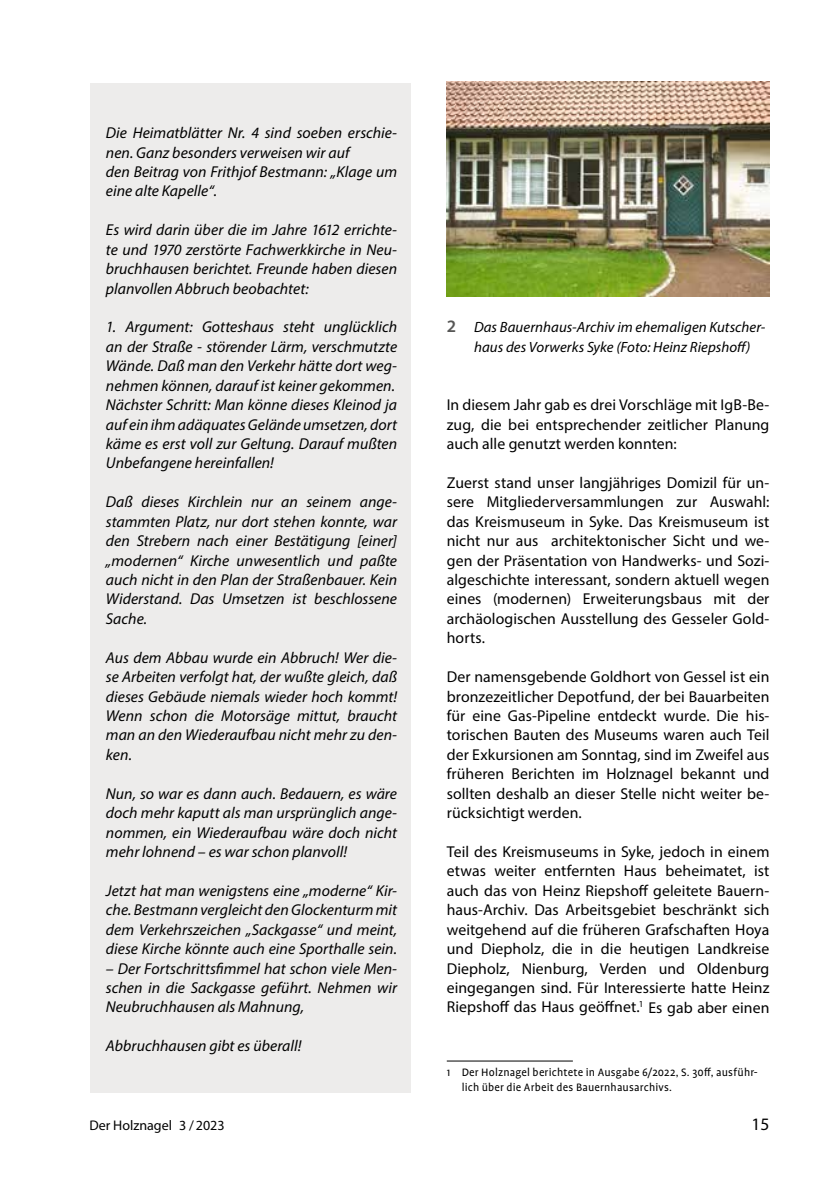
<style>
.page{position:relative;width:834px;height:1181px;background:#fff}
.page>*{position:absolute;margin:0;border:0;box-sizing:border-box;transform-origin:0 0}
.t1{font:17.5px "Myriad Pro";color:#000}
.t2{font:italic 15.75px/19.4px "Myriad Pro";letter-spacing:.005em;color:#000;text-align:justify}
.t3{font:15.75px/19.4px "Myriad Pro";letter-spacing:.005em;color:#000;text-align:justify}
.t4{font:italic 14.88px/19.2px "Myriad Pro";letter-spacing:.005em;color:#000}
.t5{font:14px "Myriad Pro";color:#000}
.t6{font:12.25px/14.9px "Profile Pro";letter-spacing:.015em;color:#000}
.s1{font-weight:600;font-style:normal;font-size:17.5px;color:#575756}
</style>
<div class="page">
<div style="left:90px;top:83px;width:321px;height:1009px;background:#edeceb"></div>
<hr style="left:446px;top:1060px;width:126px;height:1px;background:#000">
<img style="left:446px;top:82px;width:323px;height:215px">
<p class="t2" style="left:106px;top:123px;width:293px;text-align:left">Die Heimatblätter Nr. 4 sind soeben erschie&shy;nen. Ganz besonders verweisen wir auf<br>den Beitrag von Frithjof Bestmann: „Klage um eine alte Kapelle“.</p>
<p class="t2" style="left:106px;top:220px;width:293px">Es wird darin über die im Jahre 1612 errichte&shy;te und 1970 zerstörte Fachwerkkirche in Neu&shy;bruchhausen berichtet. Freunde haben diesen planvollen Abbruch beobachtet:</p>
<p class="t2" style="left:106px;top:317px;width:293px;text-align:left">1. Argument: Gotteshaus steht unglücklich an der Straße - störender Lärm, verschmutzte Wände. Daß man den Verkehr hätte dort weg&shy;nehmen können, darauf ist keiner gekommen.<br>Nächster Schritt: Man könne dieses Kleinod ja auf ein ihm adäquates Gelände umsetzen, dort käme es erst voll zur Geltung. Darauf mußten Unbefangene hereinfallen!</p>
<p class="t2" style="left:106px;top:492px;width:293px">Daß dieses Kirchlein nur an seinem ange&shy;stammten Platz, nur dort stehen konnte, war den Strebern nach einer Bestätigung [einer] „modernen“ Kirche unwesentlich und paßte auch nicht in den Plan der Straßenbauer. Kein Widerstand. Das Umsetzen ist beschlossene Sache.</p>
<p class="t2" style="left:106px;top:647px;width:293px">Aus dem Abbau wurde ein Abbruch! Wer die&shy;se Arbeiten verfolgt hat, der wußte gleich, daß dieses Gebäude niemals wieder hoch kommt!<br>Wenn schon die Motorsäge mittut, braucht man an den Wiederaufbau nicht mehr zu den&shy;ken.</p>
<p class="t2" style="left:106px;top:783px;width:293px">Nun, so war es dann auch. Bedauern, es wäre doch mehr kaputt als man ursprünglich ange&shy;nommen, ein Wiederaufbau wäre doch nicht mehr lohnend – es war schon planvoll!</p>
<p class="t2" style="left:106px;top:880px;width:293px">Jetzt hat man wenigstens eine „moderne“ Kir&shy;che. Bestmann vergleicht den Glockenturm mit dem Verkehrszeichen „Sackgasse“ und meint, diese Kirche könnte auch eine Sporthalle sein.</p>
<p class="t2" style="left:106px;top:958px;width:293px">– Der Fortschrittsfimmel hat schon viele Men&shy;schen in die Sackgasse geführt. Nehmen wir Neubruchhausen als Mahnung,</p>
<p class="t2" style="left:106px;top:1036px;width:197px">Abbruchhausen gibt es überall!</p>
<p class="t4" style="left:474px;top:317px;width:293px;text-indent:-27px"><span class="s1">2</span> Das Bauernhaus-Archiv im ehemaligen Kutscher&shy;haus des Vorwerks Syke (Foto: Heinz Riepshoff)</p>
<p class="t3" style="left:446px;top:395px;width:324px">In diesem Jahr gab es drei Vorschläge mit IgB-Be&shy;zug, die bei entsprechender zeitlicher Planung auch alle genutzt werden konnten:</p>
<p class="t3" style="left:446px;top:472px;width:324px">Zuerst stand unser langjähriges Domizil für un&shy;sere Mitgliederversammlungen zur Auswahl: das Kreismuseum in Syke. Das Kreismuseum ist nicht nur aus architektonischer Sicht und we&shy;gen der Präsentation von Handwerks- und Sozi&shy;algeschichte interessant, sondern aktuell wegen eines (modernen) Erweiterungsbaus mit der archäologischen Ausstellung des Gesseler Gold&shy;horts.</p>
<p class="t3" style="left:446px;top:667px;width:324px">Der namensgebende Goldhort von Gessel ist ein bronzezeitlicher Depotfund, der bei Bauarbeiten für eine Gas-Pipeline entdeckt wurde. Die his&shy;torischen Bauten des Museums waren auch Teil der Exkursionen am Sonntag, sind im Zweifel aus früheren Berichten im Holznagel bekannt und sollten deshalb an dieser Stelle nicht weiter be&shy;rücksichtigt werden.</p>
<p class="t3" style="left:446px;top:841px;width:324px">Teil des Kreismuseums in Syke, jedoch in einem etwas weiter entfernten Haus beheimatet, ist auch das von Heinz Riepshoff geleitete Bauern&shy;haus-Archiv. Das Arbeitsgebiet beschränkt sich weitgehend auf die früheren Grafschaften Hoya und Diepholz, die in die heutigen Landkreise Diepholz, Nienburg, Verden und Oldenburg eingegangen sind. Für Interessierte hatte Heinz Riepshoff das Haus geöffnet.<sup>1</sup> Es gab aber einen</p>
<p class="t6" style="left:461px;top:1065px;width:297px;text-indent:-15px">1 Der Holznagel berichtete in Ausgabe 6/2022, S. 30ff, ausführ&shy;lich über die Arbeit des Bauernhausarchivs.</p>
<p class="t5" style="left:89px;top:1116px;width:137px">Der Holznagel 3 /2023</p>
<p class="t1" style="left:751px;top:1113px;width:19px">15</p>
</div>
